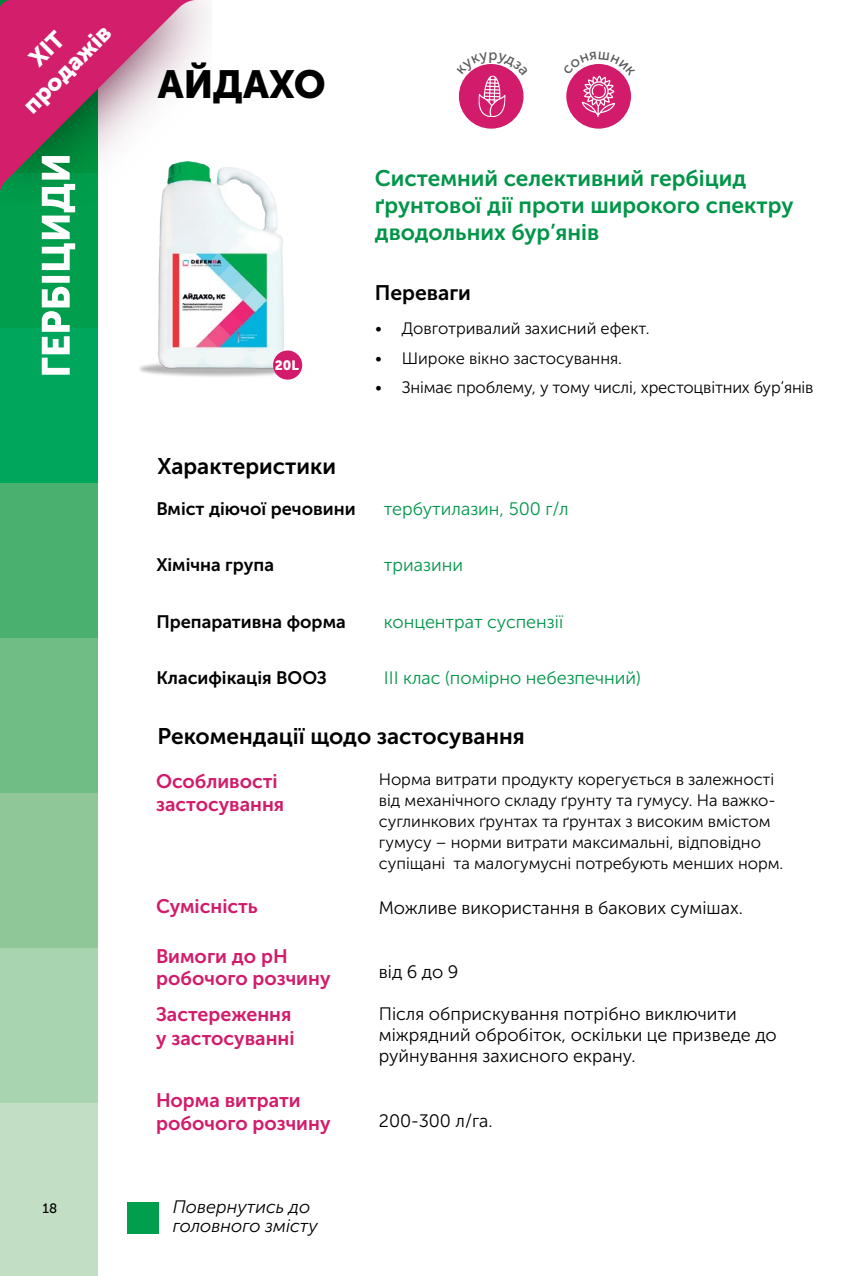
<style>
.page{position:relative;width:851px;height:1276px;background:#fff}
.page>*{position:absolute;margin:0;border:0;box-sizing:border-box;transform-origin:0 0}
.t1{font:39px "Museo Sans Cyrl 900";color:#000}
.t2{font:23.7px/28.5px "Museo Sans Cyrl 900";color:#fff;text-align:center}
.t3{font:22.5px/27px "Museo Sans Cyrl 700";color:#009548}
.t4{font:22.5px "Museo Sans Cyrl 700";color:#000}
.t5{font:21px "Museo Sans Cyrl 700";color:#000}
.t6{font:19.5px/22.5px "Museo Sans Cyrl 700";color:#d21b6b}
.t7{font:18px/21px "Museo Sans Cyrl 300";color:#000}
.t8{font:18px "Museo Sans Cyrl 300";color:#009548}
.t9{font:18px "Museo Sans Cyrl 700";color:#000}
.t10{font:italic 18px/19.5px "Museo Sans Cyrl 300";color:#000}
.t11{font:16.5px/21px "Museo Sans Cyrl 300";color:#000}
.t12{font:13.5px "Museo Sans Cyrl 900";color:#fff}
.t13{font:13.5px "Museo Sans Cyrl 500";color:#000}
</style>
<div class="page">
<div style="left:0;top:328px;width:98px;height:155px;background:#00a65c"></div>
<div style="left:0;top:483px;width:98px;height:155px;background:#4ab070"></div>
<div style="left:0;top:638px;width:98px;height:155px;background:#70bd85"></div>
<div style="left:0;top:793px;width:98px;height:155px;background:#8fc799"></div>
<div style="left:0;top:948px;width:98px;height:154px;background:#a8d4b0"></div>
<div style="left:0;top:1102px;width:98px;height:174px;background:#c2dec4"></div>
<div style="left:128px;top:1202px;width:31px;height:31px;background:#009e4d"></div>
<img style="left:169px;top:167px;width:134px;height:210px">
<div style="left:459px;top:64px;width:64px;height:65px;background:#d21b6b;border-radius:50%"></div>
<div style="left:566px;top:64px;width:65px;height:65px;background:#d21b6b;border-radius:50%"></div>
<div style="left:273px;top:350px;width:29px;height:30px;background:#d21b6b;border-radius:50%"></div>
<img style="left:198px;top:0;width:14px;height:203px">
<svg style="left:0;top:0;width:198px;height:375px"></svg>
<svg style="left:458px;top:64px;width:66px;height:53px"></svg>
<svg style="left:566px;top:64px;width:65px;height:53px"></svg>
<h2 class="t2" style="left:-3px;top:79px;width:115px;rotate:-45deg">ХІТ продажів</h2>
<h1 class="t1" style="left:158px;top:62px;width:169px">АЙДАХО</h1>
<p class="t12" style="left:275px;top:358px;width:26px">20L</p>
<h3 class="t3" style="left:375px;top:164px;width:420px">Системний селективний гербіцид ґрунтової дії проти широкого спектру дводольних бур’янів</h3>
<p class="t5" style="left:375px;top:281px;width:98px">Переваги</p>
<p class="t11" style="left:375px;top:318px;width:276px">• Довготривалий захисний ефект.</p>
<p class="t11" style="left:375px;top:347px;width:249px">• Широке вікно застосування.</p>
<p class="t11" style="left:375px;top:377px;width:440px">• Знімає проблему, у тому числі, хрестоцвітних бур’янів</p>
<h3 class="t4" style="left:157px;top:454px;width:180px">Характеристики</h3>
<p class="t9" style="left:156px;top:499px;width:201px">Вміст діючої речовини</p>
<p class="t8" style="left:384px;top:499px;width:186px">тербутилазин, 500 г/л</p>
<p class="t9" style="left:156px;top:555px;width:119px">Хімічна група</p>
<p class="t8" style="left:384px;top:555px;width:81px">триазини</p>
<p class="t9" style="left:156px;top:611px;width:191px">Препаративна форма</p>
<p class="t8" style="left:384px;top:611px;width:181px">концентрат суспензії</p>
<p class="t9" style="left:156px;top:667px;width:172px">Класифікація ВООЗ</p>
<p class="t8" style="left:384px;top:668px;width:258px">III клас (помірно небезпечний)</p>
<h3 class="t4" style="left:157px;top:723px;width:369px">Рекомендації щодо застосування</h3>
<p class="t6" style="left:156px;top:769px;width:130px;line-height:23.4px">Особливості застосування</p>
<p class="t11" style="left:379px;top:769px;width:406px">Норма витрати продукту корегується в залежності від механічного складу ґрунту та гумусу. На важко&shy;суглинкових ґрунтах та ґрунтах з високим вмістом гумусу – норми витрати максимальні, відповідно супіщані та малогумусні потребують менших норм.</p>
<p class="t6" style="left:156px;top:895px;width:103px">Сумісність</p>
<p class="t7" style="left:379px;top:897px;width:365px">Можливе використання в бакових сумішах.</p>
<p class="t6" style="left:156px;top:945px;width:176px">Вимоги до рН робочого розчину</p>
<p class="t7" style="left:379px;top:961px;width:81px">від 6 до 9</p>
<p class="t6" style="left:156px;top:1002px;width:140px;line-height:24px">Застереження у застосуванні</p>
<p class="t7" style="left:379px;top:1003px;width:399px">Після обприскування потрібно виключити міжрядний обробіток, оскільки це призведе до руйнування захисного екрану.</p>
<p class="t6" style="left:156px;top:1089px;width:176px">Норма витрати робочого розчину</p>
<p class="t7" style="left:379px;top:1110px;width:115px">200-300 л/га.</p>
<p class="t13" style="left:43px;top:1200px;width:16px">18</p>
<p class="t10" style="left:173px;top:1197px;width:147px">Повернутись до головного змісту</p>
</div>
